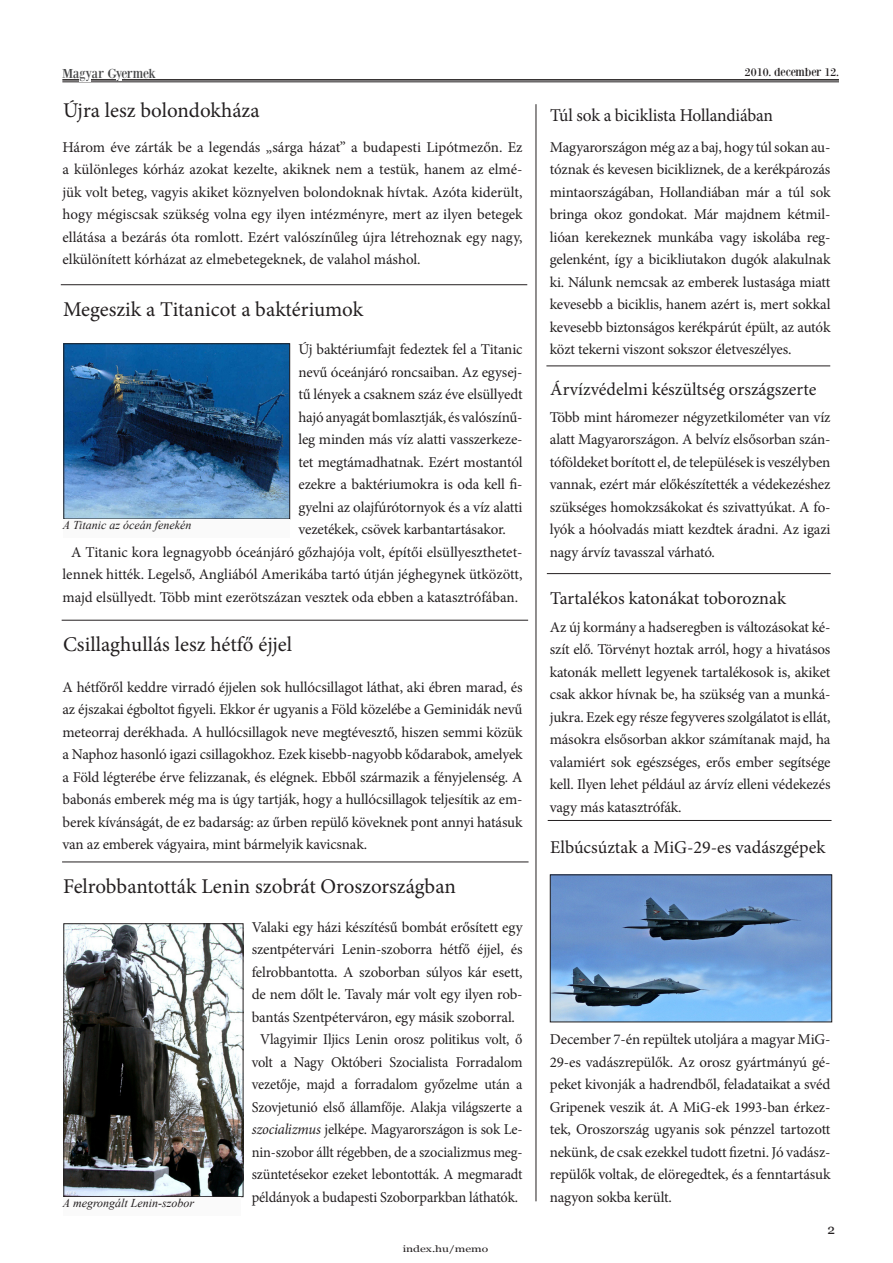
<style>
.page{position:relative;width:893px;height:1263px;background:#fff}
.page>*{position:absolute;margin:0;border:0;box-sizing:border-box;transform-origin:0 0}
.t1{font:21px "Minion Pro";color:#231f20}
.t2{font:18px "Minion Pro";letter-spacing:-.005em;color:#231f20}
.t3{font:15px/22.5px "Minion Pro";letter-spacing:-.01em;color:#231f20;text-align:justify}
.t4{font:15px/22.5px "Minion Pro";letter-spacing:-.01em;color:#231f20;text-align:center;scale:.96 1}
.t5{font:13.5px "Bodoni XT";letter-spacing:-.05em;color:#454647}
.t6{font:13.5px "Georgia";color:#231f20}
.t7{font:italic 12px "Times New Roman";color:#231f20}
.t8{font:12px "Bodoni XT";color:#231f20}
.t9{font:9px "Georgia";color:#231f20;scale:1.33 1}
.s1{font-style:italic}
</style>
<div class="page">
<hr style="left:62px;top:79px;width:777px;height:2px;background:#231f20">
<hr style="left:62px;top:82px;width:777px;height:1px;background:#231f20">
<svg style="left:79px;top:79px;width:12px;height:2px"></svg>
<svg style="left:116px;top:79px;width:6px;height:2px"></svg>
<hr style="left:536px;top:104px;width:1px;height:1097px;background:#231f20">
<hr style="left:547px;top:573px;width:284px;height:1px;background:#231f20">
<hr style="left:62px;top:620px;width:466px;height:1px;background:#231f20">
<hr style="left:548px;top:820px;width:283px;height:1px;background:#231f20">
<img style="left:66px;top:346px;width:222px;height:171px">
<div style="left:63px;top:519px;width:226px;height:18px;background:#fafafa"></div>
<hr style="left:62px;top:862px;width:467px;height:1px;background:#231f20">
<img style="left:66px;top:925px;width:175px;height:270px">
<div style="left:64px;top:923px;width:179px;height:274px;border:1px solid #231f20"></div>
<div style="left:63px;top:1197px;width:178px;height:19px;background:#fafafa"></div>
<hr style="left:61px;top:284px;width:466px;height:1px;background:#231f20">
<hr style="left:546px;top:366px;width:284px;height:1px;background:#231f20">
<img style="left:552px;top:877px;width:278px;height:143px">
<div style="left:550px;top:875px;width:282px;height:147px;border:1px solid #231f20"></div>
<p class="t5" style="left:62px;top:65px;width:95px">Magyar Gyermek</p>
<p class="t8" style="left:745px;top:65px;width:96px">2010. december 12.</p>
<p class="t1" style="left:63px;top:97px;width:198px">Újra lesz bolondokháza</p>
<p class="t3" style="left:63px;top:136px;width:462px">Három éve zárták be a legendás „sárga házat” a budapesti Lipótmezőn. Ez a különleges kórház azokat kezelte, akiknek nem a testük, hanem az elmé&shy;jük volt beteg, vagyis akiket köznyelven bolondoknak hívtak. Azóta kiderült, hogy mégiscsak szükség volna egy ilyen intézményre, mert az ilyen betegek ellátása a bezárás óta romlott. Ezért valószínűleg újra létrehoznak egy nagy, elkülönített kórházat az elmebetegeknek, de valahol máshol.</p>
<p class="t1" style="left:63px;top:295px;width:302px">Megeszik a Titanicot a baktériumok</p>
<p class="t3" style="left:298px;top:338px;width:226px">Új baktériumfajt fedeztek fel a Titanic nevű óceánjáró roncsaiban. Az egysej&shy;tű lények a csaknem száz éve elsüllyedt hajó anyagát bomlasztják, és valószínű&shy;leg minden más víz alatti vasszerkeze&shy;tet megtámadhatnak. Ezért mostantól ezekre a baktériumokra is oda kell fi&shy;gyelni az olajfúrótornyok és a víz alatti vezetékek, csövek karbantartásakor.</p>
<p class="t3" style="left:63px;top:541px;width:462px;text-align:center">A Titanic kora legnagyobb óceánjáró gőzhajója volt, építői elsüllyeszthetet&shy;lennek hitték. Legelső, Angliából Amerikába tartó útján jéghegynek ütközött, majd elsüllyedt. Több mint ezerötszázan vesztek oda ebben a katasztrófában.</p>
<p class="t7" style="left:63px;top:517px;width:130px">A Titanic az óceán fenekén</p>
<p class="t1" style="left:63px;top:630px;width:231px">Csillaghullás lesz hétfő éjjel</p>
<p class="t3" style="left:63px;top:676px;width:462px">A hétfőről keddre virradó éjjelen sok hullócsillagot láthat, aki ébren marad, és az éjszakai égboltot figyeli. Ekkor ér ugyanis a Föld közelébe a Geminidák nevű meteorraj derékhada. A hullócsillagok neve megtévesztő, hiszen semmi közük a Naphoz hasonló igazi csillagokhoz. Ezek kisebb-nagyobb kődarabok, amelyek a Föld légterébe érve felizzanak, és elégnek. Ebből származik a fényjelenség. A babonás emberek még ma is úgy tartják, hogy a hullócsillagok teljesítik az em&shy;berek kívánságát, de ez badarság: az űrben repülő köveknek pont annyi hatásuk van az emberek vágyaira, mint bármelyik kavicsnak.</p>
<p class="t1" style="left:63px;top:872px;width:394px">Felrobbantották Lenin szobrát Oroszországban</p>
<p class="t7" style="left:63px;top:1194px;width:133px">A megrongált Lenin-szobor</p>
<p class="t3" style="left:252px;top:916px;width:272px">Valaki egy házi készítésű bombát erősített egy szentpétervári Lenin-szoborra hétfő éjjel, és felrobbantotta. A szoborban súlyos kár esett, de nem dőlt le. Tavaly már volt egy ilyen rob&shy;bantás Szentpéterváron, egy másik szoborral.</p>
<p class="t4" style="left:252px;top:1028px;width:284px">Vlagyimir Iljics Lenin orosz politikus volt, ő volt a Nagy Októberi Szocialista Forradalom vezetője, majd a forradalom győzelme után a Szovjetunió első államfője. Alakja világszerte a <span class="s1">szocializmus</span> jelképe. Magyarországon is sok Le&shy;nin-szobor állt régebben, de a szocializmus meg&shy;szüntetésekor ezeket lebontották. A megmaradt példányok a budapesti Szoborparkban láthatók.</p>
<p class="t9" style="left:403px;top:1244px;width:66px">index.hu/memo</p>
<p class="t2" style="left:550px;top:103px;width:224px">Túl sok a biciklista Hollandiában</p>
<p class="t3" style="left:550px;top:136px;width:282px">Magyarországon még az a baj, hogy túl sokan au&shy;tóznak és kevesen bicikliznek, de a kerékpározás mintaországában, Hollandiában már a túl sok bringa okoz gondokat. Már majdnem kétmil&shy;lióan kerekeznek munkába vagy iskolába reg&shy;gelenként, így a bicikliutakon dugók alakulnak ki. Nálunk nemcsak az emberek lustasága miatt kevesebb a biciklis, hanem azért is, mert sokkal kevesebb biztonságos kerékpárút épült, az autók közt tekerni viszont sokszor életveszélyes.</p>
<p class="t2" style="left:550px;top:377px;width:268px">Árvízvédelmi készültség országszerte</p>
<p class="t3" style="left:550px;top:406px;width:282px">Több mint háromezer négyzetkilométer van víz alatt Magyarországon. A belvíz elsősorban szán&shy;tóföldeket borított el, de települések is veszélyben vannak, ezért már előkészítették a védekezéshez szükséges homokzsákokat és szivattyúkat. A fo&shy;lyók a hóolvadás miatt kezdtek áradni. Az igazi nagy árvíz tavasszal várható.</p>
<p class="t2" style="left:550px;top:586px;width:237px">Tartalékos katonákat toboroznak</p>
<p class="t3" style="left:550px;top:616px;width:282px">Az új kormány a hadseregben is változásokat ké&shy;szít elő. Törvényt hoztak arról, hogy a hivatásos katonák mellett legyenek tartalékosok is, akiket csak akkor hívnak be, ha szükség van a munká&shy;jukra. Ezek egy része fegyveres szolgálatot is ellát, másokra elsősorban akkor számítanak majd, ha valamiért sok egészséges, erős ember segítsége kell. Ilyen lehet például az árvíz elleni védekezés vagy más katasztrófák.</p>
<p class="t2" style="left:550px;top:836px;width:277px">Elbúcsúztak a MiG-29-es vadászgépek</p>
<p class="t3" style="left:550px;top:1028px;width:282px">December 7-én repültek utoljára a magyar MiG-29-es vadászrepülők. Az orosz gyártmányú gé&shy;peket kivonják a hadrendből, feladataikat a svéd Gripenek veszik át. A MiG-ek 1993-ban érkez&shy;tek, Oroszország ugyanis sok pénzzel tartozott nekünk, de csak ezekkel tudott fizetni. Jó vadász&shy;repülők voltak, de elöregedtek, és a fenntartásuk nagyon sokba került.</p>
<p class="t6" style="left:828px;top:1221px;width:9px">2</p>
</div>
